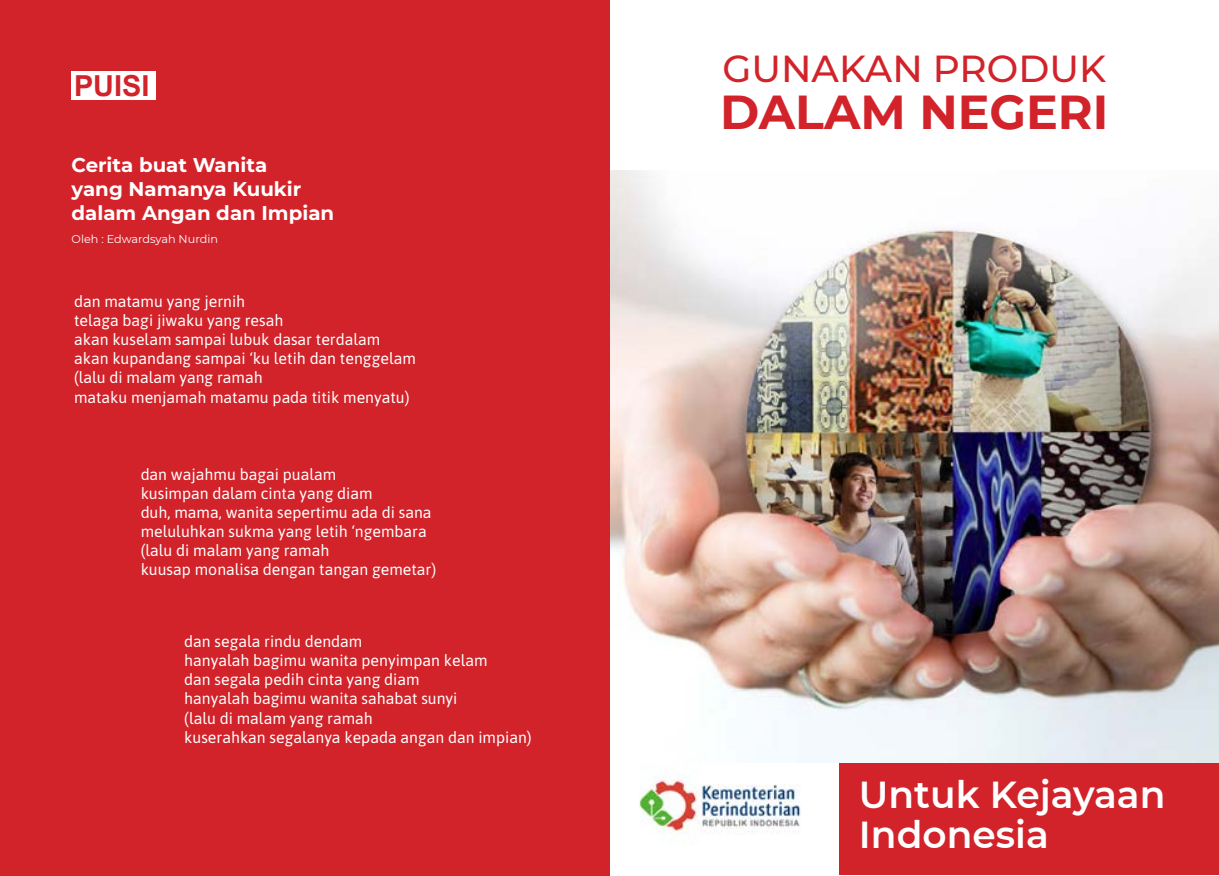
<style>
.page{position:relative;width:1219px;height:876px;background:#fff}
.page>*{position:absolute;margin:0;border:0;box-sizing:border-box;transform-origin:0 0}
.t1{font:700 47.5px "Montserrat";color:#d2232a}
.t2{font:600 37.5px/40px "Montserrat";color:#fff}
.t3{font:500 37.5px "Montserrat";color:#d2232a}
.t4{font:700 28.88px "Arial";color:#d2232a}
.t5{font:700 19.75px/23.8px "Montserrat";color:#fff}
.t6{font:15.88px/19.1px "Asap";color:#fff}
.t7{font:11.25px "Montserrat";color:#fff}
</style>
<div class="page">
<img style="left:639px;top:762px;width:188px;height:74px">
<div style="left:839px;top:762px;width:379px;height:113px;background:#d2232a"></div>
<img style="left:609px;top:170px;width:609px;height:592px">
<div style="left:0;top:0;width:609px;height:875px;background:#d2232a"></div>
<div style="left:72px;top:71px;width:84px;height:29px;background:#fff"></div>
<h3 class="t4" style="left:74px;top:67px;width:77px">PUISI</h3>
<p class="t5" style="left:72px;top:152px;width:264px">Cerita buat Wanita<br>yang Namanya Kuukir dalam Angan dan Impian</p>
<p class="t7" style="left:72px;top:231px;width:148px">Oleh : Edwardsyah Nurdin</p>
<p class="t6" style="left:74px;top:291px;width:343px">dan matamu yang jernih<br>telaga bagi jiwaku yang resah<br>akan kuselam sampai lubuk dasar terdalam akan kupandang sampai ‘ku letih dan tenggelam (lalu di malam yang ramah<br>mataku menjamah matamu pada titik menyatu)</p>
<p class="t6" style="left:141px;top:463px;width:297px">dan wajahmu bagai pualam<br>kusimpan dalam cinta yang diam<br>duh, mama, wanita sepertimu ada di sana meluluhkan sukma yang letih ‘ngembara (lalu di malam yang ramah<br>kuusap monalisa dengan tangan gemetar)</p>
<p class="t6" style="left:184px;top:631px;width:349px">dan segala rindu dendam<br>hanyalah bagimu wanita penyimpan kelam<br>dan segala pedih cinta yang diam<br>hanyalah bagimu wanita sahabat sunyi<br>(lalu di malam yang ramah<br>kuserahkan segalanya kepada angan dan impian)</p>
<h2 class="t3" style="left:722px;top:42px;width:385px">GUNAKAN PRODUK</h2>
<h1 class="t1" style="left:720px;top:78px;width:390px">DALAM NEGERI</h1>
<h2 class="t2" style="left:859px;top:772px;width:308px">Untuk Kejayaan<br>Indonesia</h2>
</div>
